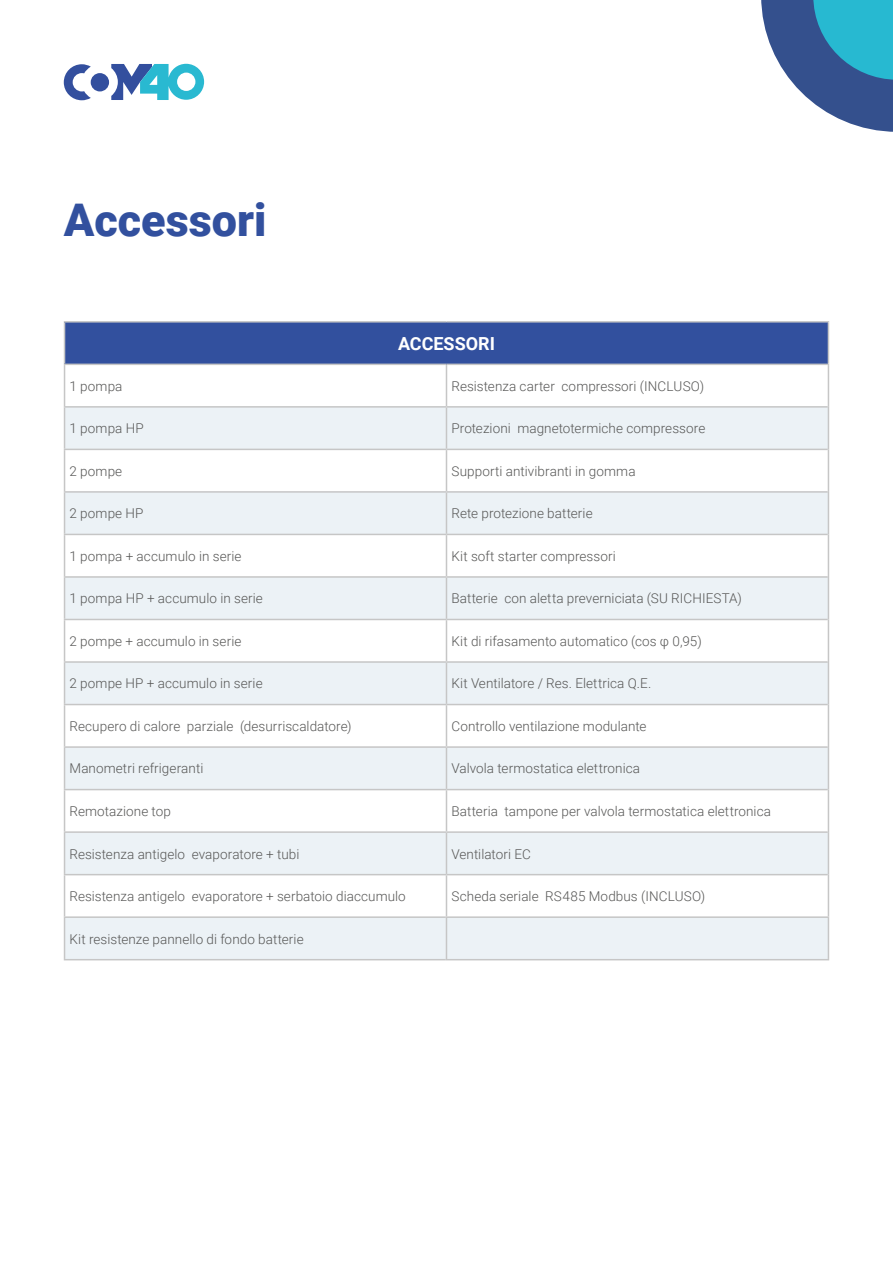
<style>
.page{position:relative;width:893px;height:1263px;background:#fff}
.page>*{position:absolute;margin:0;border:0;box-sizing:border-box;transform-origin:0 0}
.t1{font:900 45px "Roboto";color:#32509e}
.t2{font:700 18px "Roboto";color:#fff}
.t3{font:300 13.5px "Roboto";letter-spacing:.005em;color:#575756}
</style>
<div class="page">
<svg style="left:64px;top:64px;width:27px;height:36px"></svg>
<div style="left:91px;top:73px;width:18px;height:18px;background:#334f9e;border-radius:50%"></div>
<svg style="left:111px;top:64px;width:93px;height:36px"></svg>
<svg style="left:761px;top:0;width:132px;height:132px"></svg>
<div style="left:65px;top:322px;width:763px;height:42px;background:#32509e"></div>
<div style="left:65px;top:408px;width:763px;height:41px;background:#ecf2f6"></div>
<div style="left:65px;top:493px;width:763px;height:41px;background:#ecf2f6"></div>
<div style="left:65px;top:578px;width:763px;height:41px;background:#ecf2f6"></div>
<div style="left:65px;top:663px;width:763px;height:41px;background:#ecf2f6"></div>
<div style="left:65px;top:748px;width:763px;height:41px;background:#ecf2f6"></div>
<div style="left:65px;top:833px;width:763px;height:41px;background:#ecf2f6"></div>
<div style="left:65px;top:917px;width:381px;height:43px;background:#ecf2f6"></div>
<div style="left:446px;top:917px;width:382px;height:43px;background:#ecf2f6"></div>
<hr style="left:64px;top:321px;width:382px;height:2px;background:#c6c6c6">
<hr style="left:64px;top:323px;width:1px;height:41px;background:#c6c6c6">
<hr style="left:446px;top:321px;width:383px;height:2px;background:#c6c6c6">
<hr style="left:828px;top:323px;width:1px;height:41px;background:#c6c6c6">
<hr style="left:64px;top:364px;width:382px;height:1px;background:#c6c6c6">
<hr style="left:446px;top:364px;width:383px;height:1px;background:#c6c6c6">
<hr style="left:64px;top:406px;width:382px;height:2px;background:#c6c6c6">
<hr style="left:64px;top:408px;width:1px;height:41px;background:#c6c6c6">
<hr style="left:446px;top:406px;width:382px;height:2px;background:#c6c6c6">
<hr style="left:446px;top:408px;width:1px;height:41px;background:#c6c6c6">
<hr style="left:64px;top:449px;width:382px;height:1px;background:#c6c6c6">
<hr style="left:446px;top:449px;width:382px;height:1px;background:#c6c6c6">
<hr style="left:64px;top:491px;width:382px;height:2px;background:#c6c6c6">
<hr style="left:64px;top:493px;width:1px;height:41px;background:#c6c6c6">
<hr style="left:446px;top:491px;width:382px;height:2px;background:#c6c6c6">
<hr style="left:446px;top:493px;width:1px;height:41px;background:#c6c6c6">
<hr style="left:64px;top:534px;width:382px;height:1px;background:#c6c6c6">
<hr style="left:446px;top:534px;width:382px;height:1px;background:#c6c6c6">
<hr style="left:64px;top:576px;width:382px;height:2px;background:#c6c6c6">
<hr style="left:64px;top:578px;width:1px;height:41px;background:#c6c6c6">
<hr style="left:446px;top:576px;width:382px;height:2px;background:#c6c6c6">
<hr style="left:446px;top:578px;width:1px;height:41px;background:#c6c6c6">
<hr style="left:64px;top:619px;width:382px;height:1px;background:#c6c6c6">
<hr style="left:446px;top:619px;width:382px;height:1px;background:#c6c6c6">
<hr style="left:64px;top:661px;width:382px;height:2px;background:#c6c6c6">
<hr style="left:64px;top:663px;width:1px;height:41px;background:#c6c6c6">
<hr style="left:446px;top:661px;width:382px;height:2px;background:#c6c6c6">
<hr style="left:446px;top:663px;width:1px;height:41px;background:#c6c6c6">
<hr style="left:64px;top:704px;width:382px;height:1px;background:#c6c6c6">
<hr style="left:446px;top:704px;width:382px;height:1px;background:#c6c6c6">
<hr style="left:64px;top:746px;width:382px;height:2px;background:#c6c6c6">
<hr style="left:64px;top:748px;width:1px;height:41px;background:#c6c6c6">
<hr style="left:446px;top:746px;width:382px;height:2px;background:#c6c6c6">
<hr style="left:446px;top:748px;width:1px;height:41px;background:#c6c6c6">
<hr style="left:64px;top:789px;width:382px;height:1px;background:#c6c6c6">
<hr style="left:446px;top:789px;width:382px;height:1px;background:#c6c6c6">
<hr style="left:64px;top:831px;width:382px;height:2px;background:#c6c6c6">
<hr style="left:64px;top:833px;width:1px;height:41px;background:#c6c6c6">
<hr style="left:446px;top:831px;width:382px;height:2px;background:#c6c6c6">
<hr style="left:446px;top:833px;width:1px;height:41px;background:#c6c6c6">
<hr style="left:64px;top:874px;width:382px;height:1px;background:#c6c6c6">
<hr style="left:446px;top:874px;width:382px;height:1px;background:#c6c6c6">
<hr style="left:64px;top:916px;width:382px;height:2px;background:#c6c6c6">
<hr style="left:64px;top:918px;width:1px;height:41px;background:#c6c6c6">
<hr style="left:64px;top:959px;width:382px;height:1px;background:#c6c6c6">
<hr style="left:64px;top:365px;width:1px;height:41px;background:#c6c6c6">
<hr style="left:446px;top:365px;width:1px;height:41px;background:#c6c6c6">
<hr style="left:828px;top:365px;width:1px;height:42px;background:#c6c6c6">
<hr style="left:828px;top:407px;width:1px;height:42px;background:#c6c6c6">
<hr style="left:64px;top:450px;width:1px;height:41px;background:#c6c6c6">
<hr style="left:446px;top:450px;width:1px;height:41px;background:#c6c6c6">
<hr style="left:828px;top:449px;width:1px;height:43px;background:#c6c6c6">
<hr style="left:828px;top:492px;width:1px;height:42px;background:#c6c6c6">
<hr style="left:64px;top:535px;width:1px;height:41px;background:#c6c6c6">
<hr style="left:446px;top:535px;width:1px;height:41px;background:#c6c6c6">
<hr style="left:828px;top:534px;width:1px;height:43px;background:#c6c6c6">
<hr style="left:828px;top:577px;width:1px;height:42px;background:#c6c6c6">
<hr style="left:64px;top:620px;width:1px;height:41px;background:#c6c6c6">
<hr style="left:446px;top:620px;width:1px;height:41px;background:#c6c6c6">
<hr style="left:828px;top:619px;width:1px;height:43px;background:#c6c6c6">
<hr style="left:828px;top:662px;width:1px;height:42px;background:#c6c6c6">
<hr style="left:64px;top:705px;width:1px;height:41px;background:#c6c6c6">
<hr style="left:446px;top:705px;width:1px;height:41px;background:#c6c6c6">
<hr style="left:828px;top:704px;width:1px;height:43px;background:#c6c6c6">
<hr style="left:828px;top:747px;width:1px;height:42px;background:#c6c6c6">
<hr style="left:64px;top:790px;width:1px;height:41px;background:#c6c6c6">
<hr style="left:446px;top:790px;width:1px;height:41px;background:#c6c6c6">
<hr style="left:828px;top:789px;width:1px;height:43px;background:#c6c6c6">
<hr style="left:828px;top:832px;width:1px;height:43px;background:#c6c6c6">
<hr style="left:64px;top:875px;width:1px;height:41px;background:#c6c6c6">
<hr style="left:446px;top:875px;width:1px;height:41px;background:#c6c6c6">
<hr style="left:828px;top:875px;width:1px;height:41px;background:#c6c6c6">
<hr style="left:446px;top:916px;width:383px;height:2px;background:#c6c6c6">
<hr style="left:446px;top:918px;width:1px;height:41px;background:#c6c6c6">
<hr style="left:828px;top:918px;width:1px;height:41px;background:#c6c6c6">
<hr style="left:446px;top:959px;width:383px;height:1px;background:#c6c6c6">
<h1 class="t1" style="left:64px;top:188px;width:204px">Accessori</h1>
<h2 class="t2" style="left:398px;top:331px;width:98px">ACCESSORI</h2>
<p class="t3" style="left:70px;top:376px;width:54px">1 pompa</p>
<p class="t3" style="left:451px;top:376px;width:254px">Resistenza carter compressori (INCLUSO)</p>
<p class="t3" style="left:70px;top:419px;width:76px">1 pompa HP</p>
<p class="t3" style="left:451px;top:419px;width:255px">Protezioni magnetotermiche compressore</p>
<p class="t3" style="left:70px;top:461px;width:54px">2 pompe</p>
<p class="t3" style="left:451px;top:461px;width:186px">Supporti antivibranti in gomma</p>
<p class="t3" style="left:70px;top:504px;width:76px">2 pompe HP</p>
<p class="t3" style="left:451px;top:504px;width:143px">Rete protezione batterie</p>
<p class="t3" style="left:70px;top:546px;width:174px">1 pompa + accumulo in serie</p>
<p class="t3" style="left:451px;top:546px;width:166px">Kit soft starter compressori</p>
<p class="t3" style="left:70px;top:589px;width:195px">1 pompa HP + accumulo in serie</p>
<p class="t3" style="left:451px;top:589px;width:292px">Batterie con aletta preverniciata (SU RICHIESTA)</p>
<p class="t3" style="left:70px;top:632px;width:173px">2 pompe + accumulo in serie</p>
<p class="t3" style="left:451px;top:632px;width:252px">Kit di rifasamento automatico (cos φ 0,95)</p>
<p class="t3" style="left:70px;top:674px;width:195px">2 pompe HP + accumulo in serie</p>
<p class="t3" style="left:451px;top:674px;width:201px">Kit Ventilatore / Res. Elettrica Q.E.</p>
<p class="t3" style="left:70px;top:717px;width:284px">Recupero di calore parziale (desurriscaldatore)</p>
<p class="t3" style="left:451px;top:717px;width:197px">Controllo ventilazione modulante</p>
<p class="t3" style="left:70px;top:759px;width:135px">Manometri refrigeranti</p>
<p class="t3" style="left:451px;top:759px;width:190px">Valvola termostatica elettronica</p>
<p class="t3" style="left:70px;top:802px;width:103px">Remotazione top</p>
<p class="t3" style="left:451px;top:802px;width:321px">Batteria tampone per valvola termostatica elettronica</p>
<p class="t3" style="left:70px;top:844px;width:231px">Resistenza antigelo evaporatore + tubi</p>
<p class="t3" style="left:451px;top:844px;width:81px">Ventilatori EC</p>
<p class="t3" style="left:70px;top:887px;width:338px">Resistenza antigelo evaporatore + serbatoio diaccumulo</p>
<p class="t3" style="left:451px;top:887px;width:255px">Scheda seriale RS485 Modbus (INCLUSO)</p>
<p class="t3" style="left:70px;top:929px;width:236px">Kit resistenze pannello di fondo batterie</p>
</div>
